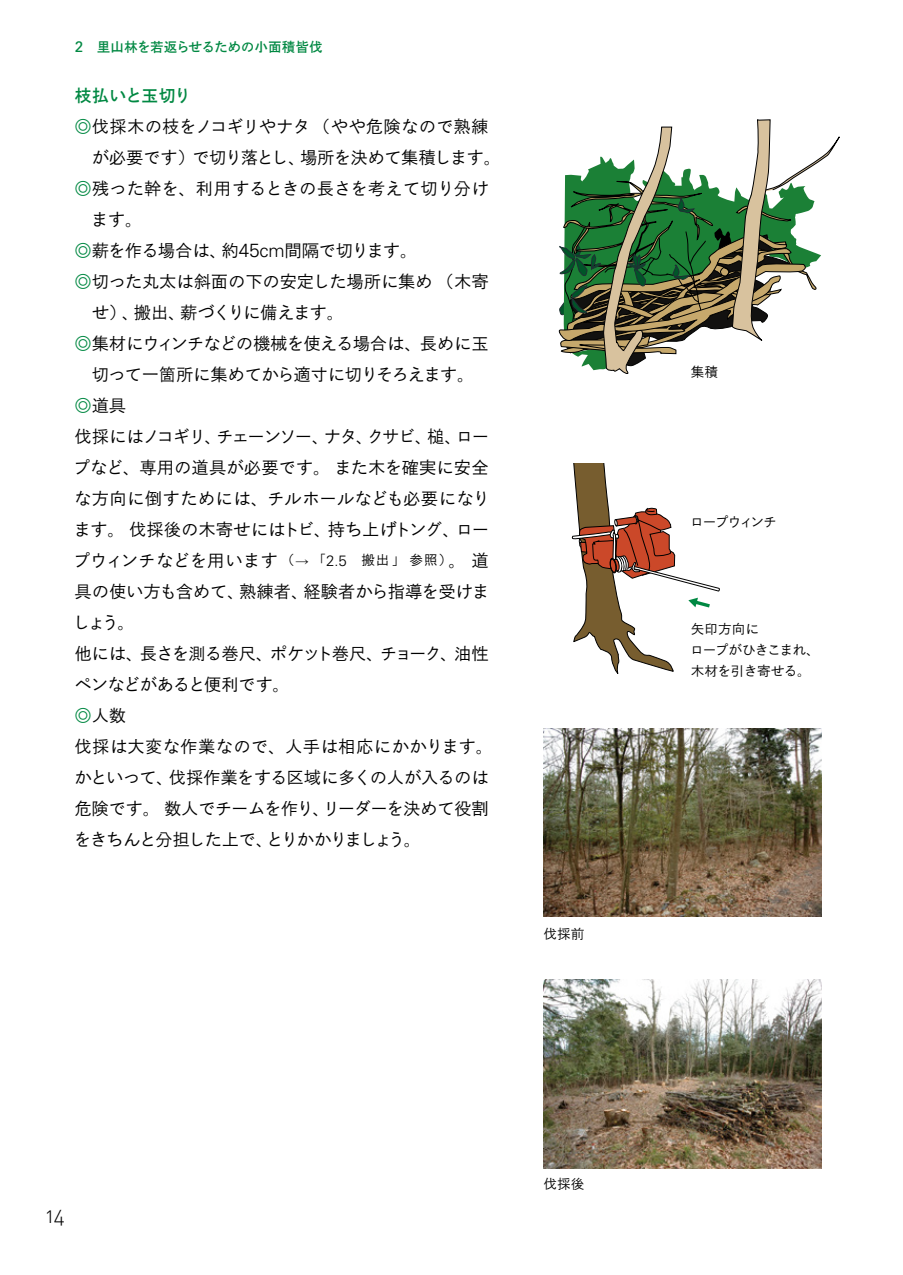
<style>
.page{position:relative;width:903px;height:1275px;background:#fff}
.page>*{position:absolute;margin:0;border:0;box-sizing:border-box;transform-origin:0 0}
.t1{font:300 21px "DIN Alternate";color:#000}
.t2{font:500 17.32px "Ro Goth Sink Std";letter-spacing:-.015em;color:#000}
.t3{font:500 17.32px "Ro Goth Sink Std";letter-spacing:-.045em;color:#000}
.t4{font:500 17.32px "Ro Goth Sink Std";letter-spacing:-.04em;color:#000}
.t5{font:500 17.32px "Ro Goth Sink Std";letter-spacing:-.09em;color:#000}
.t6{font:500 17.32px "Ro Goth Sink Std";letter-spacing:-.055em;color:#000}
.t7{font:500 17.32px "Ro Goth Sink Std";letter-spacing:.015em;color:#000}
.t8{font:500 17.32px "Ro Goth Sink Std";letter-spacing:.025em;color:#000}
.t9{font:500 17.32px "Ro Goth Sink Std";letter-spacing:-.075em;color:#000}
.t10{font:700 17.32px "Ro Goth Sink Pro";letter-spacing:-.04em;color:#008842}
.t11{font:500 13.65px/21px "Ro Goth Sink Std";letter-spacing:-.03em;color:#000}
.t12{font:700 13.65px "Ro Goth Sink Pro";letter-spacing:-.01em;color:#008842}
.t13{font:500 13.65px "Ro Goth Sink Std";letter-spacing:-.095em;color:#000}
.s1{font-family:"Univers";font-weight:400;font-size:15.22px}
.s2{color:#008842}
.s3{font-family:"Univers";font-weight:300;font-size:19.07px}
.s4{font-family:"Univers";font-weight:300;font-size:18.2px}
.s5{font-size:13.65px}
.s6{font-family:"Univers";font-weight:300;font-size:15.05px}
.s7{font-family:"Univers";font-weight:300;font-size:14.35px}
</style>
<div class="page">
<svg style="left:558px;top:119px;width:282px;height:255px"></svg>
<img style="left:544px;top:728px;width:277px;height:189px">
<img style="left:544px;top:980px;width:277px;height:189px">
<svg style="left:571px;top:464px;width:148px;height:210px"></svg>
<p class="t12" style="left:75px;top:38px;width:250px"><span class="s1">2</span>　里山林を若返らせるための小面積皆伐</p>
<p class="t10" style="left:74px;top:83px;width:118px">枝払いと玉切り</p>
<p class="t2" style="left:74px;top:114px;width:416px"><span class="s2">◎</span>伐採木の枝をノコギリやナタ（やや危険なので熟練</p>
<p class="t2" style="left:92px;top:145px;width:411px">が必要です）で切り落とし、場所を決めて集積します。</p>
<p class="t2" style="left:74px;top:176px;width:416px"><span class="s2">◎</span>残った幹を、利用するときの長さを考えて切り分け</p>
<p class="t2" style="left:91px;top:207px;width:53px">ます。</p>
<p class="t3" style="left:74px;top:238px;width:345px"><span class="s2">◎</span>薪を作る場合は、約<span class="s3">45</span><span class="s4">cm</span>間隔で切ります。</p>
<p class="t2" style="left:74px;top:269px;width:416px"><span class="s2">◎</span>切った丸太は斜面の下の安定した場所に集め（木寄</p>
<p class="t3" style="left:92px;top:300px;width:254px">せ）、搬出、薪づくりに備えます。</p>
<p class="t4" style="left:74px;top:331px;width:416px"><span class="s2">◎</span>集材にウィンチなどの機械を使える場合は、長めに玉</p>
<p class="t2" style="left:92px;top:362px;width:384px">切って一箇所に集めてから適寸に切りそろえます。</p>
<p class="t2" style="left:74px;top:393px;width:53px"><span class="s2">◎</span>道具</p>
<p class="t5" style="left:74px;top:424px;width:416px">伐採にはノコギリ、チェーンソー、ナタ、クサビ、槌、ロー</p>
<p class="t2" style="left:73px;top:455px;width:417px">プなど、専用の道具が必要です。また木を確実に安全</p>
<p class="t7" style="left:74px;top:486px;width:417px">な方向に倒すためには、チルホールなども必要になり</p>
<p class="t2" style="left:73px;top:518px;width:417px">ます。伐採後の木寄せにはトビ、持ち上げトング、ロー</p>
<p class="t2" style="left:73px;top:549px;width:417px">プウィンチなどを用います<span class="s5">（→ 「</span><span class="s6">2</span><span class="s7">.</span><span class="s6">5</span><span class="s5">　搬出」参照）</span>。道</p>
<p class="t2" style="left:74px;top:579px;width:416px">具の使い方も含めて、熟練者、経験者から指導を受けま</p>
<p class="t2" style="left:73px;top:611px;width:63px">しょう。</p>
<p class="t6" style="left:74px;top:642px;width:416px">他には、長さを測る巻尺、ポケット巻尺、チョーク、油性</p>
<p class="t3" style="left:74px;top:673px;width:217px">ペンなどがあると便利です。</p>
<p class="t2" style="left:74px;top:704px;width:53px"><span class="s2">◎</span>人数</p>
<p class="t8" style="left:74px;top:735px;width:420px">伐採は大変な作業なので、人手は相応にかかります。</p>
<p class="t3" style="left:74px;top:766px;width:416px">かといって、伐採作業をする区域に多くの人が入るのは</p>
<p class="t4" style="left:74px;top:797px;width:416px">危険です。数人でチームを作り、リーダーを決めて役割</p>
<p class="t9" style="left:74px;top:828px;width:349px">をきちんと分担した上で、とりかかりましょう。</p>
<p class="t11" style="left:543px;top:923px;width:42px">伐採前</p>
<p class="t1" style="left:46px;top:1203px;width:20px">14</p>
<p class="t11" style="left:543px;top:1173px;width:42px">伐採後</p>
<p class="t11" style="left:691px;top:360px;width:29px">集積</p>
<p class="t13" style="left:690px;top:512px;width:88px">ロープウィンチ</p>
<p class="t11" style="left:690px;top:618px;width:131px">矢印方向に<br>ロープがひきこまれ、木材を引き寄せる。</p>
</div>
